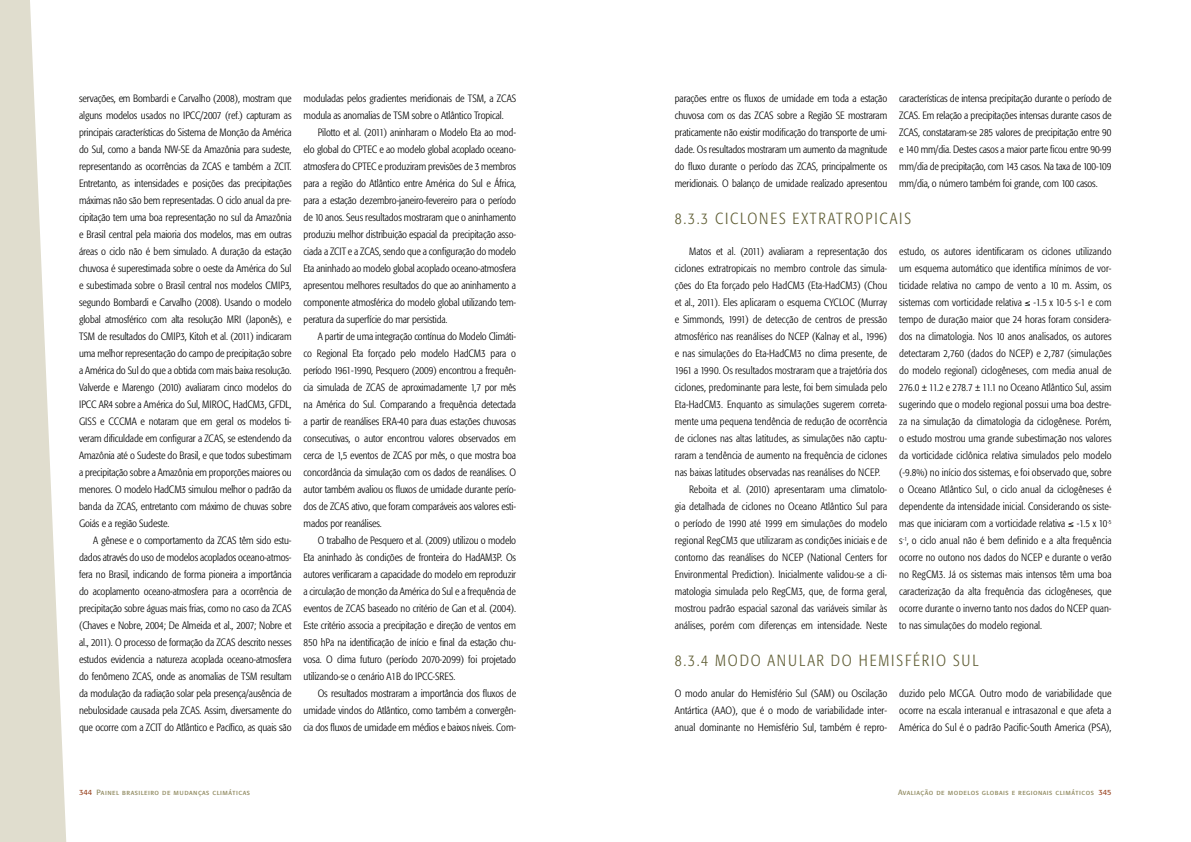
<style>
.page{position:relative;width:1191px;height:842px;background:#fff}
.page>*{position:absolute;margin:0;border:0;box-sizing:border-box;transform-origin:0 0}
.t1{font:300 condensed 16px "Formata";letter-spacing:.115em;color:#615f36}
.t2{font:300 condensed 10.5px/17px "Formata";letter-spacing:.005em;color:#000;text-align:justify}
.t3{font:7.5px "Formata Regular SC";letter-spacing:.06em;color:#908a60}
.s1{font-family:"Formata";color:#994421}
</style>
<div class="page">
<svg style="left:0;top:0;width:66px;height:842px;fill:#e0ddce"></svg>
<p class="t2" style="left:79px;top:90px;width:214px">servações, em Bombardi e Carvalho (2008), mostram que alguns modelos usados no IPCC/2007 (ref.) capturam as principais características do Sistema de Monção da América do Sul, como a banda NW-SE da Amazônia para sudeste, representando as ocorrências da ZCAS e também a ZCIT.<br>Entretanto, as intensidades e posições das precipitações máximas não são bem representadas. O ciclo anual da pre&shy;cipitação tem uma boa representação no sul da Amazônia e Brasil central pela maioria dos modelos, mas em outras áreas o ciclo não é bem simulado. A duração da estação chuvosa é superestimada sobre o oeste da América do Sul e subestimada sobre o Brasil central nos modelos CMIP3, segundo Bombardi e Carvalho (2008). Usando o modelo global atmosférico com alta resolução MRI (Japonês), e TSM de resultados do CMIP3, Kitoh et al. (2011) indicaram uma melhor representação do campo de precipitação sobre a América do Sul do que a obtida com mais baixa resolução.<br>Valverde e Marengo (2010) avaliaram cinco modelos do IPCC AR4 sobre a América do Sul, MIROC, HadCM3, GFDL, GISS e CCCMA e notaram que em geral os modelos ti&shy;veram dificuldade em configurar a ZCAS, se estendendo da Amazônia até o Sudeste do Brasil, e que todos subestimam a precipitação sobre a Amazônia em proporções maiores ou menores. O modelo HadCM3 simulou melhor o padrão da banda da ZCAS, entretanto com máximo de chuvas sobre Goiás e a região Sudeste.</p>
<p class="t2" style="left:79px;top:532px;width:214px;text-indent:14px">A gênese e o comportamento da ZCAS têm sido estu&shy;dados através do uso de modelos acoplados oceano-atmos&shy;fera no Brasil, indicando de forma pioneira a importância do acoplamento oceano-atmosfera para a ocorrência de precipitação sobre águas mais frias, como no caso da ZCAS (Chaves e Nobre, 2004; De Almeida et al., 2007; Nobre et al., 2011). O processo de formação da ZCAS descrito nesses estudos evidencia a natureza acoplada oceano-atmosfera do fenômeno ZCAS, onde as anomalias de TSM resultam da modulação da radiação solar pela presença/ausência de nebulosidade causada pela ZCAS. Assim, diversamente do que ocorre com a ZCIT do Atlântico e Pacífico, as quais são</p>
<p class="t2" style="left:303px;top:90px;width:214px">moduladas pelos gradientes meridionais de TSM, a ZCAS modula as anomalias de TSM sobre o Atlântico Tropical.</p>
<p class="t2" style="left:303px;top:124px;width:214px;text-indent:14px">Pilotto et al. (2011) aninharam o Modelo Eta ao mod&shy;elo global do CPTEC e ao modelo global acoplado oceano&shy;atmosfera do CPTEC e produziram previsões de 3 membros para a região do Atlântico entre América do Sul e África, para a estação dezembro-janeiro-fevereiro para o período de 10 anos. Seus resultados mostraram que o aninhamento produziu melhor distribuição espacial da precipitação asso&shy;ciada a ZCIT e a ZCAS, sendo que a configuração do modelo Eta aninhado ao modelo global acoplado oceano-atmosfera apresentou melhores resultados do que ao aninhamento a componente atmosférica do modelo global utilizando tem&shy;peratura da superfície do mar persistida.</p>
<p class="t2" style="left:303px;top:328px;width:214px;text-indent:14px">A partir de uma integração contínua do Modelo Climáti&shy;co Regional Eta forçado pelo modelo HadCM3 para o período 1961-1990, Pesquero (2009) encontrou a frequên&shy;cia simulada de ZCAS de aproximadamente 1,7 por mês na América do Sul. Comparando a frequência detectada a partir de reanálises ERA-40 para duas estações chuvosas consecutivas, o autor encontrou valores observados em cerca de 1,5 eventos de ZCAS por mês, o que mostra boa concordância da simulação com os dados de reanálises. O autor também avaliou os fluxos de umidade durante perío&shy;dos de ZCAS ativo, que foram comparáveis aos valores esti&shy;mados por reanálises.</p>
<p class="t2" style="left:303px;top:532px;width:214px;text-indent:14px">O trabalho de Pesquero et al. (2009) utilizou o modelo Eta aninhado às condições de fronteira do HadAM3P. Os autores verificaram a capacidade do modelo em reproduzir a circulação de monção da América do Sul e a frequência de eventos de ZCAS baseado no critério de Gan et al. (2004).<br>Este critério associa a precipitação e direção de ventos em 850 hPa na identificação de início e final da estação chu&shy;vosa. O clima futuro (período 2070-2099) foi projetado utilizando-se o cenário A1B do IPCC-SRES.</p>
<p class="t2" style="left:303px;top:685px;width:214px;text-indent:14px">Os resultados mostraram a importância dos fluxos de umidade vindos do Atlântico, como também a convergên&shy;cia dos fluxos de umidade em médios e baixos níveis. Com-</p>
<p class="t2" style="left:675px;top:90px;width:214px">parações entre os fluxos de umidade em toda a estação chuvosa com os das ZCAS sobre a Região SE mostraram praticamente não existir modificação do transporte de umi&shy;dade. Os resultados mostraram um aumento da magnitude do fluxo durante o período das ZCAS, principalmente os meridionais. O balanço de umidade realizado apresentou</p>
<p class="t2" style="left:899px;top:90px;width:214px">características de intensa precipitação durante o período de ZCAS. Em relação a precipitações intensas durante casos de ZCAS, constataram-se 285 valores de precipitação entre 90 e 140 mm/dia. Destes casos a maior parte ficou entre 90-99 mm/dia de precipitação, com 143 casos. Na taxa de 100-109 mm/dia, o número também foi grande, com 100 casos.</p>
<h1 class="t1" style="left:675px;top:209px;width:60px">8.3.3 Ciclones</h1>
<h1 class="t1" style="left:792px;top:209px;width:27px">Extratropicais</h1>
<p class="t2" style="left:689px;top:243px;width:200px">Matos et al. (2011) avaliaram a representação dos</p>
<p class="t2" style="left:675px;top:260px;width:214px">ciclones extratropicais no membro controle das simula-</p>
<p class="t2" style="left:675px;top:277px;width:214px">ções do Eta forçado pelo HadCM3 (Eta-HadCM3) (Chou</p>
<p class="t2" style="left:675px;top:294px;width:214px">et al., 2011). Eles aplicaram o esquema CYCLOC (Murray</p>
<p class="t2" style="left:675px;top:311px;width:214px">e Simmonds, 1991) de detecção de centros de pressão</p>
<p class="t2" style="left:675px;top:328px;width:214px">atmosférico nas reanálises do NCEP (Kalnay et al., 1996)</p>
<p class="t2" style="left:675px;top:345px;width:214px">e nas simulações do Eta-HadCM3 no clima presente, de</p>
<p class="t2" style="left:675px;top:362px;width:214px">1961 a 1990. Os resultados mostraram que a trajetória dos</p>
<p class="t2" style="left:675px;top:379px;width:214px">ciclones, predominante para leste, foi bem simulada pelo</p>
<p class="t2" style="left:675px;top:396px;width:214px">Eta-HadCM3. Enquanto as simulações sugerem correta-</p>
<p class="t2" style="left:675px;top:413px;width:214px">mente uma pequena tendência de redução de ocorrência</p>
<p class="t2" style="left:675px;top:430px;width:214px">de ciclones nas altas latitudes, as simulações não captu-</p>
<p class="t2" style="left:675px;top:447px;width:214px">raram a tendência de aumento na frequência de ciclones</p>
<p class="t2" style="left:675px;top:464px;width:207px">nas baixas latitudes observadas nas reanálises do NCEP.</p>
<p class="t2" style="left:689px;top:481px;width:200px">Reboita et al. (2010) apresentaram uma climatolo-</p>
<p class="t2" style="left:675px;top:498px;width:214px">gia detalhada de ciclones no Oceano Atlântico Sul para</p>
<p class="t2" style="left:675px;top:515px;width:214px">o período de 1990 até 1999 em simulações do modelo</p>
<p class="t2" style="left:675px;top:532px;width:214px">regional RegCM3 que utilizaram as condições iniciais e de</p>
<p class="t2" style="left:675px;top:549px;width:214px">contorno das reanálises do NCEP (National Centers for</p>
<p class="t2" style="left:675px;top:566px;width:214px">Environmental Prediction). Inicialmente validou-se a cli-</p>
<p class="t2" style="left:675px;top:583px;width:214px">matologia simulada pelo RegCM3, que, de forma geral,</p>
<p class="t2" style="left:675px;top:600px;width:214px">mostrou padrão espacial sazonal das variáveis similar às</p>
<p class="t2" style="left:675px;top:617px;width:214px">análises, porém com diferenças em intensidade. Neste</p>
<p class="t2" style="left:899px;top:243px;width:214px">estudo, os autores identificaram os ciclones utilizando um esquema automático que identifica mínimos de vor&shy;ticidade relativa no campo de vento a 10 m. Assim, os sistemas com vorticidade relativa ≤ -1.5 x 10-5 s-1 e com tempo de duração maior que 24 horas foram considera&shy;dos na climatologia. Nos 10 anos analisados, os autores detectaram 2,760 (dados do NCEP) e 2,787 (simulações do modelo regional) ciclogêneses, com media anual de 276.0 ± 11.2 e 278.7 ± 11.1 no Oceano Atlântico Sul, assim sugerindo que o modelo regional possui uma boa destre&shy;za na simulação da climatologia da ciclogênese. Porém, o estudo mostrou uma grande subestimação nos valores da vorticidade ciclônica relativa simulados pelo modelo (-9.8%) no início dos sistemas, e foi observado que, sobre o Oceano Atlântico Sul, o ciclo anual da ciclogêneses é dependente da intensidade inicial. Considerando os siste&shy;mas que iniciaram com a vorticidade relativa ≤ -1.5 x 10<sup>-5 </sup>s<sup>-1</sup>, o ciclo anual não é bem definido e a alta frequência ocorre no outono nos dados do NCEP e durante o verão no RegCM3. Já os sistemas mais intensos têm uma boa caracterização da alta frequência das ciclogêneses, que ocorre durante o inverno tanto nos dados do NCEP quan&shy;to nas simulações do modelo regional.</p>
<h1 class="t1" style="left:675px;top:651px;width:65px">8.3.4 Modo</h1>
<h1 class="t1" style="left:767px;top:651px;width:20px">Anular</h1>
<h1 class="t1" style="left:831px;top:651px;width:38px">do Hemisfério</h1>
<h1 class="t1" style="left:953px;top:651px;width:18px">Sul</h1>
<p class="t2" style="left:675px;top:685px;width:214px">O modo anular do Hemisfério Sul (SAM) ou Oscilação Antártica (AAO), que é o modo de variabilidade inter&shy;anual dominante no Hemisfério Sul, também é repro-</p>
<p class="t2" style="left:899px;top:685px;width:214px">duzido pelo MCGA. Outro modo de variabilidade que ocorre na escala interanual e intrasazonal e que afeta a América do Sul é o padrão Pacific-South America (PSA),</p>
<p class="t3" style="left:79px;top:787px;width:172px"><span class="s1">344</span> Painel brasileiro de mudanças climáticas</p>
<p class="t3" style="left:898px;top:788px;width:215px">Avaliação de modelos globais e regionais climáticos <span class="s1">345</span></p>
</div>
